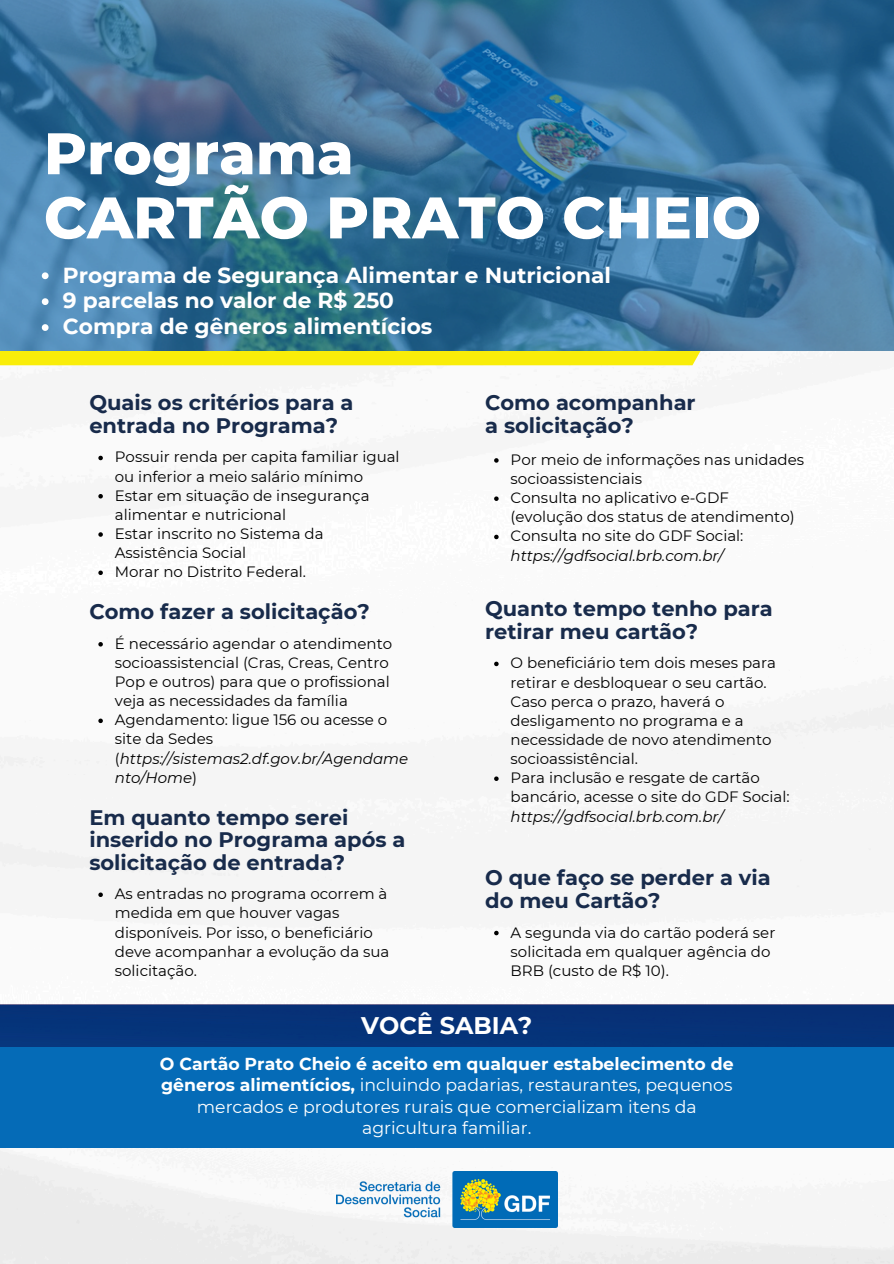
<style>
.page{position:relative;width:894px;height:1264px;background:#fff}
.page>*{position:absolute;margin:0;border:0;box-sizing:border-box;transform-origin:0 0}
.t1{font:800 58.5px/64.2px "Montserrat";color:#fff}
.t2{font:700 24px "Montserrat";color:#fff}
.t3{font:700 21.75px "Montserrat";color:#fff}
.t4{font:700 21px/22.5px "Montserrat";color:#182b4b}
.t5{font:17.25px/21.3px "Montserrat";color:#fff;text-align:center}
.t6{font:15px/19px "Montserrat";color:#000}
.t7{font:italic 15px/19.2px "Montserrat";color:#000}
.s1{font-style:normal}
.s2{font-style:italic}
.s3{font-weight:700}
</style>
<div class="page">
<img style="left:0;top:365px;width:893px;height:898px">
<div style="left:0;top:351px;width:701px;height:14px;background:#f9ed09"></div>
<svg style="left:0;top:0;width:893px;height:351px;background:#3a739a"></svg>
<div style="left:0;top:1004px;width:893px;height:143px;background:#056bb7"></div>
<div style="left:0;top:1004px;width:893px;height:42px;background:#073379"></div>
<img style="left:336px;top:1171px;width:221px;height:56px">
<svg style="left:98px;top:456px;width:5px;height:4px"></svg>
<svg style="left:98px;top:494px;width:5px;height:4px"></svg>
<svg style="left:98px;top:532px;width:5px;height:5px"></svg>
<svg style="left:98px;top:570px;width:5px;height:5px"></svg>
<svg style="left:494px;top:661px;width:4px;height:5px"></svg>
<svg style="left:494px;top:776px;width:4px;height:5px"></svg>
<svg style="left:98px;top:892px;width:5px;height:5px"></svg>
<svg style="left:494px;top:930px;width:4px;height:5px"></svg>
<svg style="left:98px;top:642px;width:5px;height:4px"></svg>
<svg style="left:98px;top:718px;width:5px;height:5px"></svg>
<svg style="left:494px;top:458px;width:4px;height:4px"></svg>
<svg style="left:494px;top:496px;width:4px;height:5px"></svg>
<svg style="left:494px;top:534px;width:4px;height:5px"></svg>
<svg style="left:42px;top:272px;width:7px;height:7px"></svg>
<svg style="left:42px;top:298px;width:7px;height:7px"></svg>
<svg style="left:42px;top:324px;width:7px;height:7px"></svg>
<p class="t1" style="left:44px;top:121px;width:718px">Programa<br>CARTÃO PRATO CHEIO</p>
<p class="t3" style="left:63px;top:261px;width:549px">Programa de Segurança Alimentar e Nutricional</p>
<p class="t3" style="left:63px;top:287px;width:332px">9 parcelas no valor de R$ 250</p>
<h2 class="t3" style="left:63px;top:313px;width:371px">Compra de gêneros alimentícios</h2>
<p class="t4" style="left:89px;top:391px;width:265px">Quais os critérios para a entrada no Programa?</p>
<p class="t6" style="left:115px;top:447px;width:286px">Possuir renda per capita familiar igual ou inferior a meio salário mínimo</p>
<p class="t6" style="left:115px;top:486px;width:256px">Estar em situação de insegurança alimentar e nutricional</p>
<p class="t6" style="left:115px;top:524px;width:210px">Estar inscrito no Sistema da<br>Assistência Social</p>
<h4 class="t6" style="left:115px;top:562px;width:193px">Morar no Distrito Federal.</h4>
<p class="t4" style="left:89px;top:600px;width:282px">Como fazer a solicitação?</p>
<h4 class="t6" style="left:115px;top:634px;width:279px">É necessário agendar o atendimento socioassistencial (Cras, Creas, Centro Pop e outros) para que o profissional veja as necessidades da família</h4>
<p class="t7" style="left:115px;top:710px;width:295px"><span class="s1">Agendamento: ligue 156 ou acesse o site da Sedes (</span>https://sistemas2.df.gov.br/Agendame nto/Home<span class="s1">)</span></p>
<p class="t4" style="left:89px;top:806px;width:317px">Em quanto tempo serei inserido no Programa após a solicitação de entrada?</p>
<p class="t6" style="left:115px;top:884px;width:276px">As entradas no programa ocorrem à medida em que houver vagas disponíveis. Por isso, o beneficiário deve acompanhar a evolução da sua solicitação.</p>
<p class="t4" style="left:485px;top:391px;width:212px">Como acompanhar a solicitação?</p>
<p class="t6" style="left:510px;top:450px;width:295px">Por meio de informações nas unidades socioassistenciais</p>
<p class="t6" style="left:510px;top:488px;width:285px">Consulta no aplicativo e-GDF (evolução dos status de atendimento)</p>
<h4 class="t7" style="left:510px;top:526px;width:234px"><span class="s1">Consulta no site do GDF Social: </span>https://gdfsocial.brb.com.br/</h4>
<h4 class="t4" style="left:485px;top:597px;width:289px">Quanto tempo tenho para retirar meu cartão?</h4>
<p class="t6" style="left:510px;top:653px;width:267px">O beneficiário tem dois meses para retirar e desbloquear o seu cartão.<br>Caso perca o prazo, haverá o desligamento no programa e a necessidade de novo atendimento socioassistêncial.</p>
<p class="t6" style="left:510px;top:768px;width:280px">Para inclusão e resgate de cartão bancário, acesse o site do GDF Social: <span class="s2">https://gdfsocial.brb.com.br/</span></p>
<h4 class="t4" style="left:485px;top:866px;width:287px">O que faço se perder a via do meu Cartão?</h4>
<p class="t6" style="left:510px;top:922px;width:266px">A segunda via do cartão poderá ser solicitada em qualquer agência do<br>BRB (custo de R$ 10).</p>
<h4 class="t2" style="left:361px;top:1010px;width:173px">VOCÊ SABIA?</h4>
<p class="t5" style="left:160px;top:1053px;width:575px"><span class="s3">O Cartão Prato Cheio é aceito em qualquer estabelecimento de gêneros alimentícios,</span> incluindo padarias, restaurantes, pequenos mercados e produtores rurais que comercializam itens da agricultura familiar.</p>
</div>
